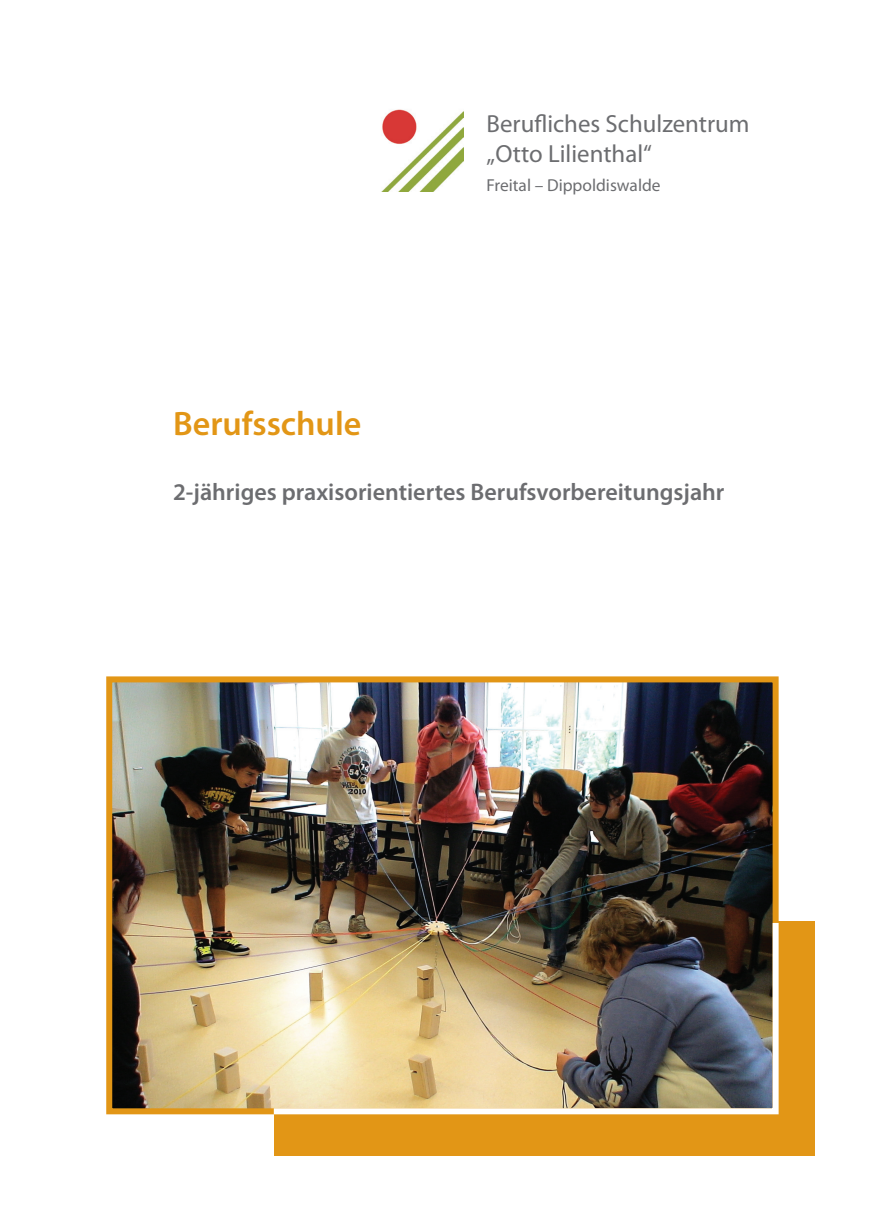
<style>
.page{position:relative;width:874px;height:1225px;background:#fff}
.page>*{position:absolute;margin:0;border:0;box-sizing:border-box;transform-origin:0 0}
.t1{font:600 34px "Myriad Pro";color:#e29616}
.t2{font:24.8px/29.8px "Myriad Pro";color:#6c6d70}
.t3{font:600 24px "Myriad Pro";color:#6c6d70}
.t4{font:17.4px "Myriad Pro";color:#6c6d70}
</style>
<div class="page">
<div style="left:273px;top:921px;width:541px;height:234px;background:#e29616"></div>
<img style="left:113px;top:683px;width:658px;height:424px">
<div style="left:106px;top:676px;width:672px;height:438px;border:6px solid #e29616"></div>
<img style="left:268px;top:917px;width:511px;height:200px">
<img style="left:382px;top:109px;width:81px;height:82px">
<h1 class="t1" style="left:173px;top:402px;width:190px">Berufsschule</h1>
<p class="t2" style="left:486px;top:108px;width:264px">Berufliches Schulzentrum „Otto Lilienthal“</p>
<p class="t4" style="left:486px;top:175px;width:175px">Freital – Dippoldiswalde</p>
<p class="t3" style="left:173px;top:477px;width:552px">2-jähriges praxisorientiertes Berufsvorbereitungsjahr</p>
</div>
